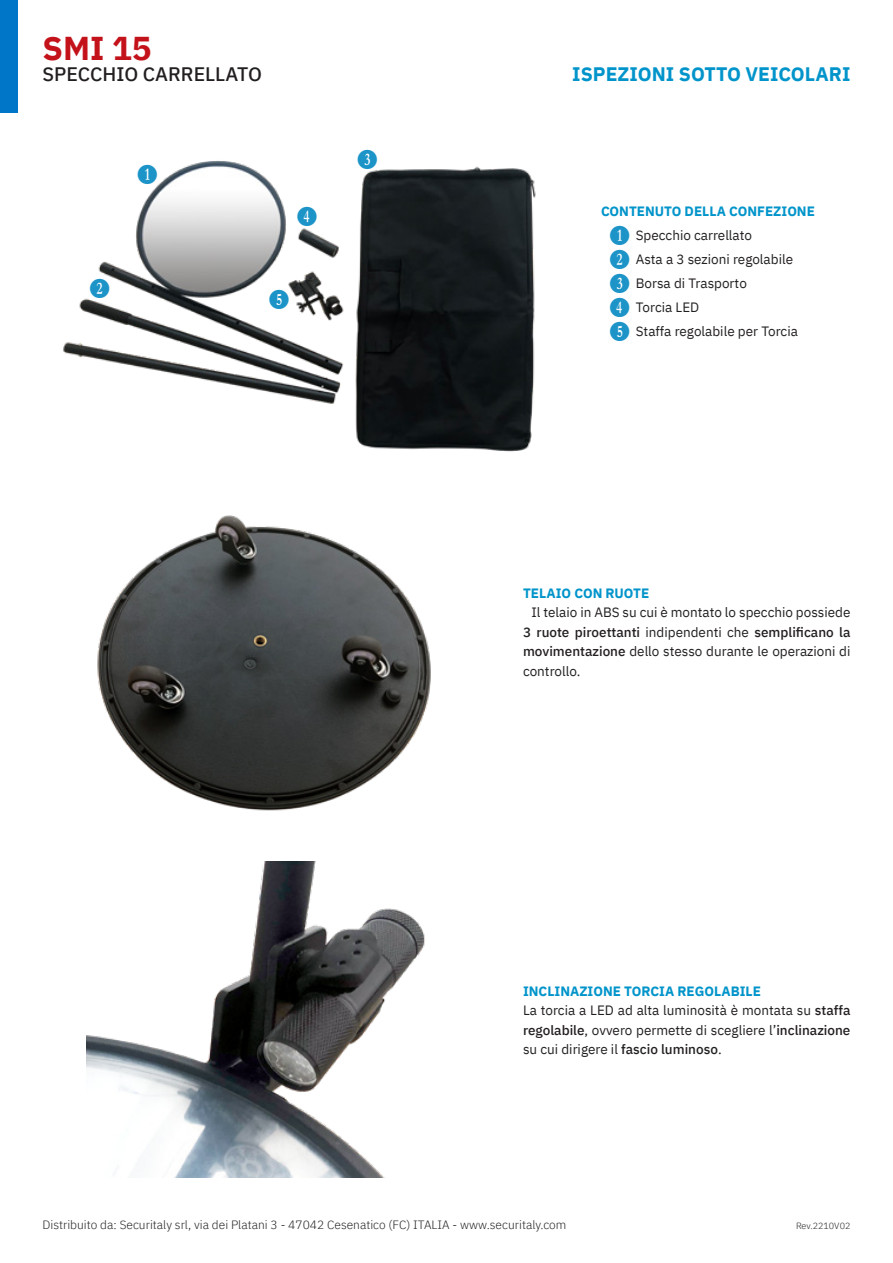
<style>
.page{position:relative;width:893px;height:1263px;background:#fff}
.page>*{position:absolute;margin:0;border:0;box-sizing:border-box;transform-origin:0 0}
.t1{font:700 33px "IBM Plex Sans";color:#c4121a}
.t2{font:700 19.5px "IBM Plex Sans";color:#0094ca}
.t3{font:500 19.5px "IBM Plex Sans";color:#231f20}
.Titolo_Specifiche{font:18px "Numberpile";color:#1c94c8}
.t4{font:13.5px/19.5px "IBM Plex Sans";color:#231f20;text-align:justify}
.t5{font:700 13.5px/24px "IBM Plex Sans";color:#0094ca}
.t6{font:300 12px "IBM Plex Sans";color:#231f20}
.t7{font:300 9px "IBM Plex Sans";color:#231f20}
.s1{font-family:"Numberpile";font-weight:400;font-size:18px;color:#1c94c8}
.s2{font-weight:400;color:#231f20}
.s3{font-family:"Numberpile";font-size:18px;color:#1c94c8}
.s4{font-weight:500}
</style>
<div class="page">
<img style="left:63px;top:160px;width:473px;height:292px">
<img style="left:97px;top:515px;width:334px;height:296px">
<img style="left:86px;top:861px;width:339px;height:317px">
<div style="left:0;top:0;width:17px;height:113px;background:#0076c8"></div>
<p class="t1" style="left:43px;top:22px;width:111px">SMI 15</p>
<p class="t3" style="left:43px;top:59px;width:221px">SPECCHIO CARRELLATO</p>
<p class="t2" style="left:572px;top:58px;width:280px">ISPEZIONI SOTTO VEICOLARI</p>
<p class="Titolo_Specifiche" style="left:137px;top:165px;width:22px">B</p>
<p class="Titolo_Specifiche" style="left:90px;top:278px;width:22px">C</p>
<p class="Titolo_Specifiche" style="left:297px;top:207px;width:22px">E</p>
<p class="Titolo_Specifiche" style="left:269px;top:290px;width:22px">F</p>
<p class="Titolo_Specifiche" style="left:357px;top:150px;width:22px">D</p>
<p class="t5" style="left:609px;top:198px;width:207px;text-indent:-9px">CONTENUTO DELLA CONFEZIONE<br><span class="s1">B</span> <span class="s2">Specchio carrellato</span></p>
<p class="t4" style="left:609px;top:248px;width:185px"><span class="s3">C</span> Asta a 3 sezioni regolabile</p>
<p class="t4" style="left:609px;top:272px;width:139px"><span class="s3">D</span> Borsa di Trasporto</p>
<p class="t4" style="left:609px;top:296px;width:91px"><span class="s3">E</span> Torcia LED</p>
<p class="t4" style="left:609px;top:320px;width:190px"><span class="s3">F</span> Staffa regolabile per Torcia</p>
<p class="t5" style="left:523px;top:580px;width:128px">TELAIO CON RUOTE</p>
<p class="t4" style="left:523px;top:602px;width:329px;text-indent:9px">Il telaio in ABS su cui è montato lo specchio possiede <span class="s4">3 ruote piroettanti</span> indipendenti che <span class="s4">semplificano la movimentazione</span> dello stesso durante le operazioni di controllo.</p>
<p class="t5" style="left:523px;top:978px;width:239px">INCLINAZIONE TORCIA REGOLABILE</p>
<p class="t4" style="left:523px;top:999px;width:329px">La torcia a LED ad alta luminosità è montata su <span class="s4">staffa regolabile</span>, ovvero permette di scegliere l’<span class="s4">inclinazione </span>su cui dirigere il <span class="s4">fascio luminoso</span>.</p>
<p class="t6" style="left:43px;top:1216px;width:525px">Distribuito da: Securitaly srl, via dei Platani 3 - 47042 Cesenatico (FC) ITALIA - www.securitaly.com</p>
<p class="t7" style="left:796px;top:1219px;width:56px">Rev.2210V02</p>
</div>
